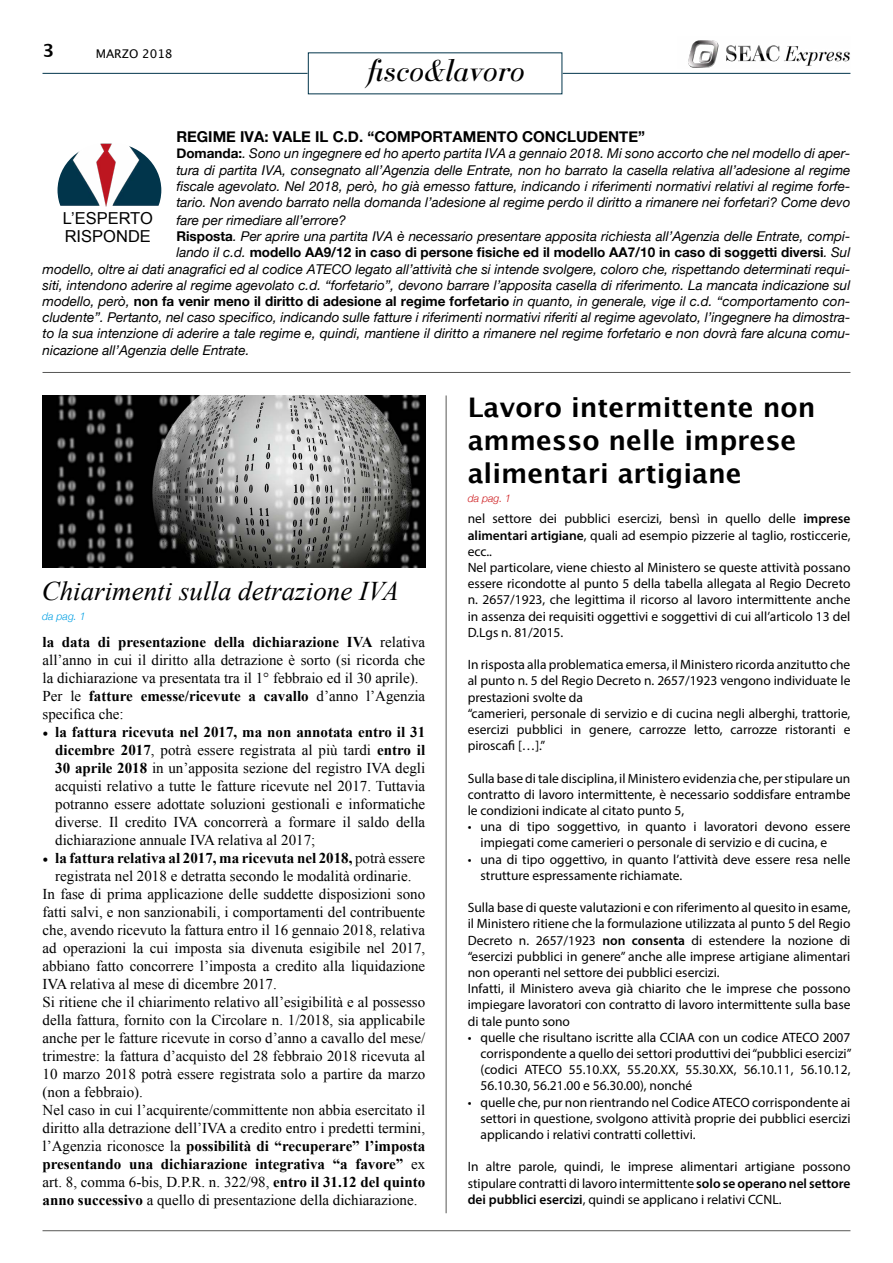
<style>
.page{position:relative;width:893px;height:1263px;background:#fff}
.page>*{position:absolute;margin:0;border:0;box-sizing:border-box;transform-origin:0 0}
.t1{font:italic 30px "Ratio Modern";color:#000}
.t2{font:700 27px/33px "Lucida Grande";color:#000}
.t3{font:italic 27px "Times New Roman";color:#000}
.t4{font:700 18px "Lucida Grande";color:#000}
.t5{font:16.5px/18px "Arial";color:#000}
.t6{font:15px/18px "Times New Roman";color:#000}
.t7{font:700 15px "Times New Roman";color:#000}
.t8{font:700 15px "Helvetica Neue";color:#000}
.t9{font:13.5px/16.2px "Myriad Pro";color:#000}
.t10{font:italic 13.5px/16.2px "Helvetica Neue";color:#000;text-align:justify}
.t11{font:700 13.5px "Helvetica Neue";color:#000}
.t12{font:12px "Lucida Grande";color:#000}
.t13{font:italic 300 10.5px "Helvetica Neue";color:#009fe3}
.t14{font:italic 300 10.5px "Helvetica Neue";color:#cd171a}
.s1{font-weight:700;font-style:normal}
.s2{font-weight:400;font-style:italic}
.s3{font-weight:700}
.s4{font-family:"Minion Pro";font-weight:700}
.s5{font-family:"Minion Pro"}
.s6{font-weight:400}
.s7{font-weight:600}
</style>
<div class="page">
<hr style="left:43px;top:73px;width:265px;height:1px;background:#02354b">
<hr style="left:563px;top:73px;width:287px;height:1px;background:#02354b">
<img style="left:688px;top:40px;width:162px;height:28px">
<hr style="left:43px;top:372px;width:807px;height:1px;background:#575756">
<hr style="left:446px;top:395px;width:1px;height:818px;background:#575756">
<img style="left:43px;top:395px;width:382px;height:173px">
<hr style="left:43px;top:1230px;width:807px;height:1px;background:#575756">
<img style="left:59px;top:144px;width:101px;height:63px">
<div style="left:43px;top:128px;width:133px;height:125px;border:15px solid #fff;border-radius:50%"></div>
<h3 class="t4" style="left:43px;top:36px;width:13px">3</h3>
<p class="t12" style="left:96px;top:47px;width:78px">MARZO 2018</p>
<h1 class="t1" style="left:368px;top:51px;width:159px">fisco&amp;lavoro</h1>
<p class="t8" style="left:176px;top:128px;width:470px">REGIME IVA: VALE IL C.D. “COMPORTAMENTO CONCLUDENTE”</p>
<p class="t10" style="left:176px;top:145px;width:676px"><span class="s1">Domanda:</span>. Sono un ingegnere ed ho aperto partita IVA a gennaio 2018. Mi sono accorto che nel modello di aper&shy;tura di partita IVA, consegnato all’Agenzia delle Entrate, non ho barrato la casella relativa all’adesione al regime fiscale agevolato. Nel 2018, però, ho già emesso fatture, indicando i riferimenti normativi relativi al regime forfe&shy;tario. Non avendo barrato nella domanda l’adesione al regime perdo il diritto a rimanere nei forfetari? Come devo</p>
<p class="t10" style="left:176px;top:212px;width:171px">fare per rimediare all’errore?</p>
<p class="t10" style="left:176px;top:228px;width:676px"><span class="s1">Risposta</span>. Per aprire una partita IVA è necessario presentare apposita richiesta all’Agenzia delle Entrate, compi-</p>
<p class="t11" style="left:176px;top:244px;width:676px"><span class="s2">lando il c.d.</span> modello AA9/12 in caso di persone fisiche ed il modello AA7/10 in caso di soggetti diversi<span class="s2">. Sul</span></p>
<p class="t10" style="left:43px;top:260px;width:809px">modello, oltre ai dati anagrafici ed al codice ATECO legato all’attività che si intende svolgere, coloro che, rispettando determinati requi-</p>
<p class="t10" style="left:43px;top:277px;width:809px">siti, intendono aderire al regime agevolato c.d. “forfetario”, devono barrare l’apposita casella di riferimento. La mancata indicazione sul</p>
<p class="t10" style="left:43px;top:293px;width:809px">modello, però, <span class="s1">non fa venir meno il diritto di adesione al regime forfetario</span> in quanto, in generale, vige il c.d. “comportamento con-</p>
<p class="t10" style="left:43px;top:309px;width:809px">cludente”. Pertanto, nel caso specifico, indicando sulle fatture i riferimenti normativi riferiti al regime agevolato, l’ingegnere ha dimostra-</p>
<p class="t10" style="left:43px;top:325px;width:809px">to la sua intenzione di aderire a tale regime e, quindi, mantiene il diritto a rimanere nel regime forfetario e non dovrà fare alcuna comu-</p>
<p class="t10" style="left:43px;top:341px;width:209px">nicazione all’Agenzia delle Entrate.</p>
<p class="t5" style="left:63px;top:210px;width:92px">L’ESPERTO<br>RISPONDE</p>
<h2 class="t2" style="left:468px;top:390px;width:349px">Lavoro intermittente non ammesso nelle imprese alimentari artigiane</h2>
<h2 class="t3" style="left:42px;top:573px;width:359px">Chiarimenti sulla detrazione IVA</h2>
<p class="t13" style="left:42px;top:610px;width:45px">da pag. 1</p>
<p class="t6" style="left:43px;top:633px;width:384px"><span class="s3">la data di presentazione della dichiarazione IVA</span> relativa all’anno in cui il diritto alla detrazione è sorto (si ricorda che la dichiarazione va presentata tra il 1° febbraio ed il 30 aprile).<br>Per le <span class="s3">fatture emesse/ricevute a cavallo</span> d’anno l’Agenzia specifica che:</p>
<p class="t6" style="left:55px;top:723px;width:371px;text-align:justify;text-indent:-13px"><span class="s4">•</span> <span class="s3">la fattura ricevuta nel 2017, ma non annotata entro il 31 dicembre 2017</span>, potrà essere registrata al più tardi <span class="s3">entro il 30 aprile 2018</span> in un’apposita sezione del registro IVA degli acquisti relativo a tutte le fatture ricevute nel 2017. Tuttavia potranno essere adottate soluzioni gestionali e informatiche diverse. Il credito IVA concorrerà a formare il saldo della dichiarazione annuale IVA relativa al 2017;</p>
<p class="t7" style="left:43px;top:848px;width:384px"><span class="s5">•</span> la fattura relativa al 2017, ma ricevuta nel 2018, <span class="s6">potrà essere</span></p>
<p class="t6" style="left:55px;top:867px;width:358px">registrata nel 2018 e detratta secondo le modalità ordinarie.</p>
<p class="t6" style="left:43px;top:885px;width:384px">In fase di prima applicazione delle suddette disposizioni sono</p>
<p class="t6" style="left:43px;top:903px;width:384px">fatti salvi, e non sanzionabili, i comportamenti del contribuente</p>
<p class="t6" style="left:43px;top:921px;width:384px">che, avendo ricevuto la fattura entro il 16 gennaio 2018, relativa</p>
<p class="t6" style="left:43px;top:939px;width:384px">ad operazioni la cui imposta sia divenuta esigibile nel 2017,</p>
<p class="t6" style="left:43px;top:957px;width:384px">abbiano fatto concorrere l’imposta a credito alla liquidazione</p>
<p class="t6" style="left:43px;top:975px;width:236px">IVA relativa al mese di dicembre 2017.</p>
<p class="t6" style="left:43px;top:993px;width:384px">Si ritiene che il chiarimento relativo all’esigibilità e al possesso</p>
<p class="t6" style="left:43px;top:1011px;width:384px">della fattura, fornito con la Circolare n. 1/2018, sia applicabile</p>
<p class="t6" style="left:43px;top:1029px;width:384px">anche per le fatture ricevute in corso d’anno a cavallo del mese/</p>
<p class="t6" style="left:43px;top:1047px;width:384px">trimestre: la fattura d’acquisto del 28 febbraio 2018 ricevuta al</p>
<p class="t6" style="left:43px;top:1065px;width:384px">10 marzo 2018 potrà essere registrata solo a partire da marzo</p>
<p class="t6" style="left:43px;top:1083px;width:102px">(non a febbraio).</p>
<p class="t6" style="left:43px;top:1101px;width:384px">Nel caso in cui l’acquirente/committente non abbia esercitato il</p>
<p class="t6" style="left:43px;top:1119px;width:384px">diritto alla detrazione dell’IVA a credito entro i predetti termini,</p>
<p class="t7" style="left:43px;top:1136px;width:384px"><span class="s6">l’Agenzia riconosce la</span> possibilità di “recuperare” l’imposta</p>
<p class="t7" style="left:43px;top:1154px;width:384px">presentando una dichiarazione integrativa “a favore” <span class="s6">ex</span></p>
<p class="t6" style="left:43px;top:1173px;width:384px">art. 8, comma 6-bis, D.P.R. n. 322/98, <span class="s3">entro il 31.12 del quinto</span></p>
<p class="t6" style="left:43px;top:1191px;width:376px"><span class="s3">anno successivo</span> a quello di presentazione della dichiarazione.</p>
<p class="t14" style="left:468px;top:492px;width:45px">da pag. 1</p>
<p class="t9" style="left:468px;top:510px;width:384px">nel settore dei pubblici esercizi, bensì in quello delle <span class="s7">imprese alimentari artigiane</span>, quali ad esempio pizzerie al taglio, rosticcerie, ecc..<br>Nel particolare, viene chiesto al Ministero se queste attività possano essere ricondotte al punto 5 della tabella allegata al Regio Decreto n. 2657/1923, che legittima il ricorso al lavoro intermittente anche in assenza dei requisiti oggettivi e soggettivi di cui all’articolo 13 del D.Lgs n. 81/2015.</p>
<p class="t9" style="left:468px;top:656px;width:384px">In risposta alla problematica emersa, il Ministero ricorda anzitutto che al punto n. 5 del Regio Decreto n. 2657/1923 vengono individuate le prestazioni svolte da<br>“camerieri, personale di servizio e di cucina negli alberghi, trattorie, esercizi pubblici in genere, carrozze letto, carrozze ristoranti e piroscafi […].”</p>
<p class="t9" style="left:468px;top:770px;width:384px;text-align:justify">Sulla base di tale disciplina, il Ministero evidenzia che, per stipulare un contratto di lavoro intermittente, è necessario soddisfare entrambe le condizioni indicate al citato punto 5,</p>
<p class="t9" style="left:480px;top:818px;width:371px;text-indent:-13px">• una di tipo soggettivo, in quanto i lavoratori devono essere impiegati come camerieri o personale di servizio e di cucina, e</p>
<p class="t9" style="left:480px;top:851px;width:371px;text-indent:-13px">• una di tipo oggettivo, in quanto l’attività deve essere resa nelle strutture espressamente richiamate.</p>
<p class="t9" style="left:468px;top:899px;width:384px">Sulla base di queste valutazioni e con riferimento al quesito in esame, il Ministero ritiene che la formulazione utilizzata al punto 5 del Regio Decreto n. 2657/1923 <span class="s7">non consenta</span> di estendere la nozione di “esercizi pubblici in genere” anche alle imprese artigiane alimentari non operanti nel settore dei pubblici esercizi.<br>Infatti, il Ministero aveva già chiarito che le imprese che possono impiegare lavoratori con contratto di lavoro intermittente sulla base di tale punto sono</p>
<p class="t9" style="left:480px;top:1029px;width:373px;text-align:justify;text-indent:-13px">• quelle che risultano iscritte alla CCIAA con un codice ATECO 2007 corrispondente a quello dei settori produttivi dei “pubblici esercizi” (codici ATECO 55.10.XX, 55.20.XX, 55.30.XX, 56.10.11, 56.10.12, 56.10.30, 56.21.00 e 56.30.00), nonché</p>
<p class="t9" style="left:480px;top:1094px;width:371px;text-align:justify;text-indent:-13px">• quelle che, pur non rientrando nel Codice ATECO corrispondente ai settori in questione, svolgono attività proprie dei pubblici esercizi applicando i relativi contratti collettivi.</p>
<p class="t9" style="left:468px;top:1158px;width:384px;text-align:justify">In altre parole, quindi, le imprese alimentari artigiane possono stipulare contratti di lavoro intermittente <span class="s7">solo se operano nel settore dei pubblici esercizi</span>, quindi se applicano i relativi CCNL.</p>
</div>
